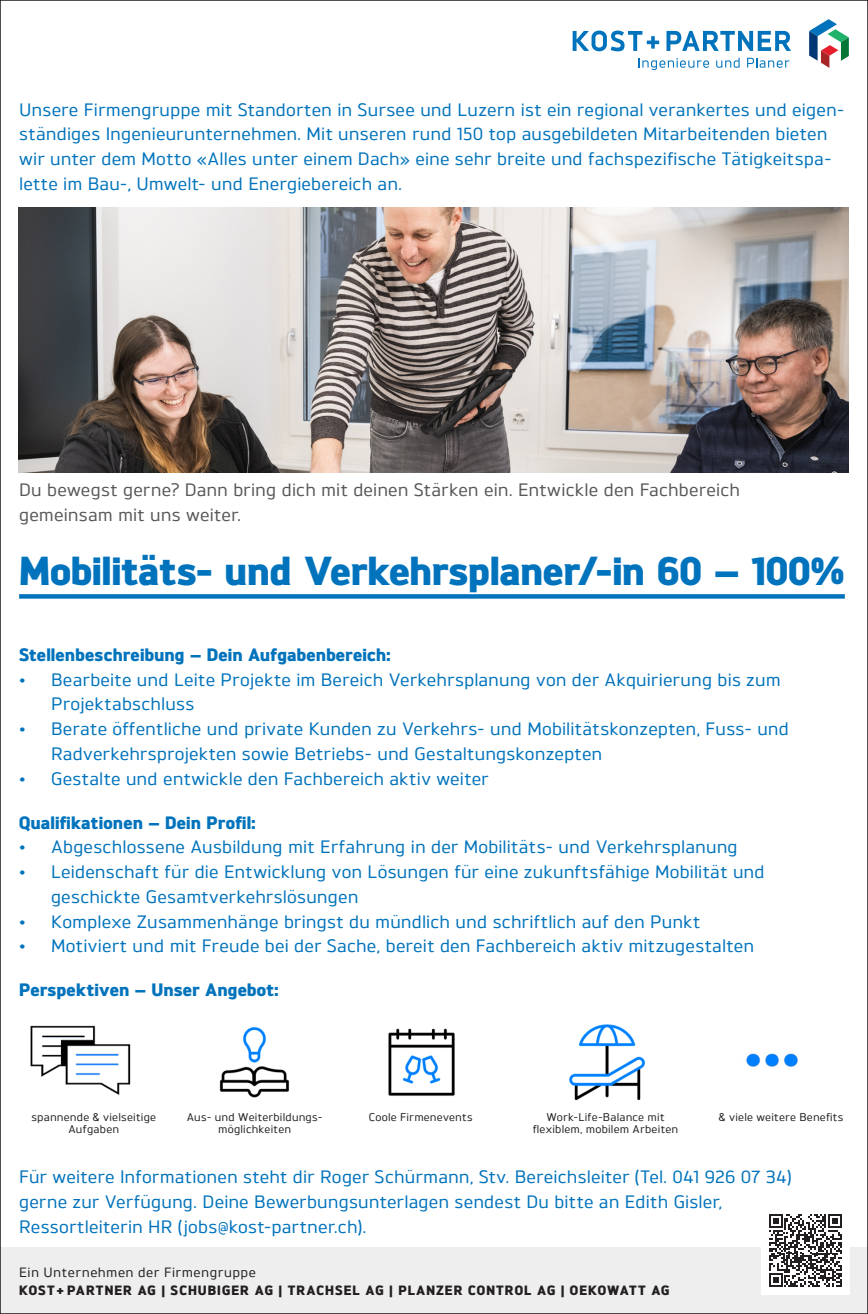
<style>
.page{position:relative;width:868px;height:1314px;background:#fff}
.page>*{position:absolute;margin:0;border:0;box-sizing:border-box;transform-origin:0 0}
.Stellentitel{font:800 40.5px "Brokman";letter-spacing:-.005em;color:#0073bc}
.Body{font:500 18px/24.8px "Brokman";letter-spacing:.01em;color:#0073bc}
.Bilduntertitel{font:500 18px/24.8px "Brokman";letter-spacing:.01em;color:#57585a}
.Untertitel{font:800 18px "Brokman";letter-spacing:.01em;color:#0073bc}
.t1{font:800 13.5px "Brokman";letter-spacing:.075em;color:#231f20}
.t2{font:500 13.5px "Brokman";letter-spacing:.04em;color:#231f20}
.Perspektiven_Icons{font:500 11.25px "Brokman";letter-spacing:.02em;color:#231f20}
</style>
<div class="page">
<div style="left:19px;top:594px;width:825px;height:5px;background:#0073bc"></div>
<div style="left:0;top:1247px;width:867px;height:67px;background:#eeeeef"></div>
<svg style="left:809px;top:19px;width:39px;height:49px"></svg>
<svg style="left:572px;top:31px;width:87px;height:20px"></svg>
<svg style="left:666px;top:31px;width:125px;height:20px"></svg>
<svg style="left:638px;top:58px;width:71px;height:12px"></svg>
<svg style="left:716px;top:58px;width:23px;height:10px"></svg>
<svg style="left:747px;top:58px;width:42px;height:10px"></svg>
<div style="left:760px;top:1206px;width:89px;height:89px;background:#fff"></div>
<svg style="left:769px;top:1214px;width:72px;height:73px"></svg>
<img style="left:219px;top:1026px;width:70px;height:72px">
<img style="left:388px;top:1028px;width:67px;height:68px">
<img style="left:569px;top:1024px;width:76px;height:77px">
<img style="left:30px;top:1025px;width:101px;height:70px">
<img style="left:746px;top:1053px;width:52px;height:14px">
<img style="left:18px;top:207px;width:830px;height:265px">
<p class="Body" style="left:19px;top:96px;width:826px">Unsere Firmengruppe mit Standorten in Sursee und Luzern ist ein regional verankertes und eigen&shy;ständiges Ingenieurunternehmen. Mit unseren rund 150 top ausgebildeten Mitarbeitenden bieten wir unter dem Motto «Alles unter einem Dach» eine sehr breite und fachspezifische Tätigkeitspa&shy;lette im Bau-, Umwelt- und Energiebereich an.</p>
<p class="Bilduntertitel" style="left:19px;top:477px;width:722px">Du bewegst gerne? Dann bring dich mit deinen Stärken ein. Entwickle den Fachbereich gemeinsam mit uns weiter.</p>
<p class="Stellentitel" style="left:19px;top:542px;width:827px">Mobilitäts- und Verkehrsplaner/-in 60 — 100%</p>
<p class="Untertitel" style="left:19px;top:642px;width:373px">Stellenbeschreibung — Dein Aufgabenbereich:</p>
<p class="Body" style="left:51px;top:666px;width:731px;text-indent:-32px">• Bearbeite und Leite Projekte im Bereich Verkehrsplanung von der Akquirierung bis zum<br>Projektabschluss</p>
<p class="Body" style="left:51px;top:716px;width:739px;text-indent:-32px">• Berate öffentliche und private Kunden zu Verkehrs- und Mobilitätskonzepten, Fuss- und<br>Radverkehrsprojekten sowie Betriebs- und Gestaltungskonzepten</p>
<p class="Body" style="left:19px;top:765px;width:471px">• Gestalte und entwickle den Fachbereich aktiv weiter</p>
<p class="Untertitel" style="left:19px;top:809px;width:238px">Qualifikationen — Dein Profil:</p>
<p class="Body" style="left:19px;top:834px;width:720px">• Abgeschlossene Ausbildung mit Erfahrung in der Mobilitäts- und Verkehrsplanung</p>
<p class="Body" style="left:51px;top:859px;width:715px;text-indent:-32px">• Leidenschaft für die Entwicklung von Lösungen für eine zukunftsfähige Mobilität und geschickte Gesamtverkehrslösungen</p>
<p class="Body" style="left:19px;top:908px;width:682px">• Komplexe Zusammenhänge bringst du mündlich und schriftlich auf den Punkt</p>
<p class="Body" style="left:19px;top:933px;width:736px">• Motiviert und mit Freude bei der Sache, bereit den Fachbereich aktiv mitzugestalten</p>
<p class="Untertitel" style="left:19px;top:977px;width:261px">Perspektiven — Unser Angebot:</p>
<p class="Perspektiven_Icons" style="left:369px;top:1109px;width:105px">Coole Firmenevents</p>
<p class="Perspektiven_Icons" style="left:546px;top:1109px;width:120px">Work-Life-Balance mit</p>
<p class="Perspektiven_Icons" style="left:532px;top:1122px;width:147px">flexiblem, mobilem Arbeiten</p>
<p class="Perspektiven_Icons" style="left:31px;top:1109px;width:126px">spannende &amp; vielseitige</p>
<p class="Perspektiven_Icons" style="left:718px;top:1109px;width:126px">&amp; viele weitere Benefits</p>
<p class="Perspektiven_Icons" style="left:68px;top:1122px;width:52px">Aufgaben</p>
<p class="Perspektiven_Icons" style="left:187px;top:1109px;width:137px">Aus- und Weiterbildungs-</p>
<p class="Perspektiven_Icons" style="left:218px;top:1122px;width:74px">möglichkeiten</p>
<p class="Body" style="left:19px;top:1164px;width:773px">Für weitere Informationen steht dir Roger Schürmann, Stv. Bereichsleiter (Tel. 041 926 07 34) gerne zur Verfügung. Deine Bewerbungsunterlagen sendest Du bitte an Edith Gisler,<br>Ressortleiterin HR (jobs@kost-partner.ch).</p>
<p class="t2" style="left:19px;top:1263px;width:238px">Ein Unternehmen der Firmengruppe</p>
<p class="t1" style="left:19px;top:1280px;width:652px">KOST+ PARTNER AG | SCHUBIGER AG | TRACHSEL AG | PLANZER CONTROL AG | OEKOWATT AG</p>
</div>
